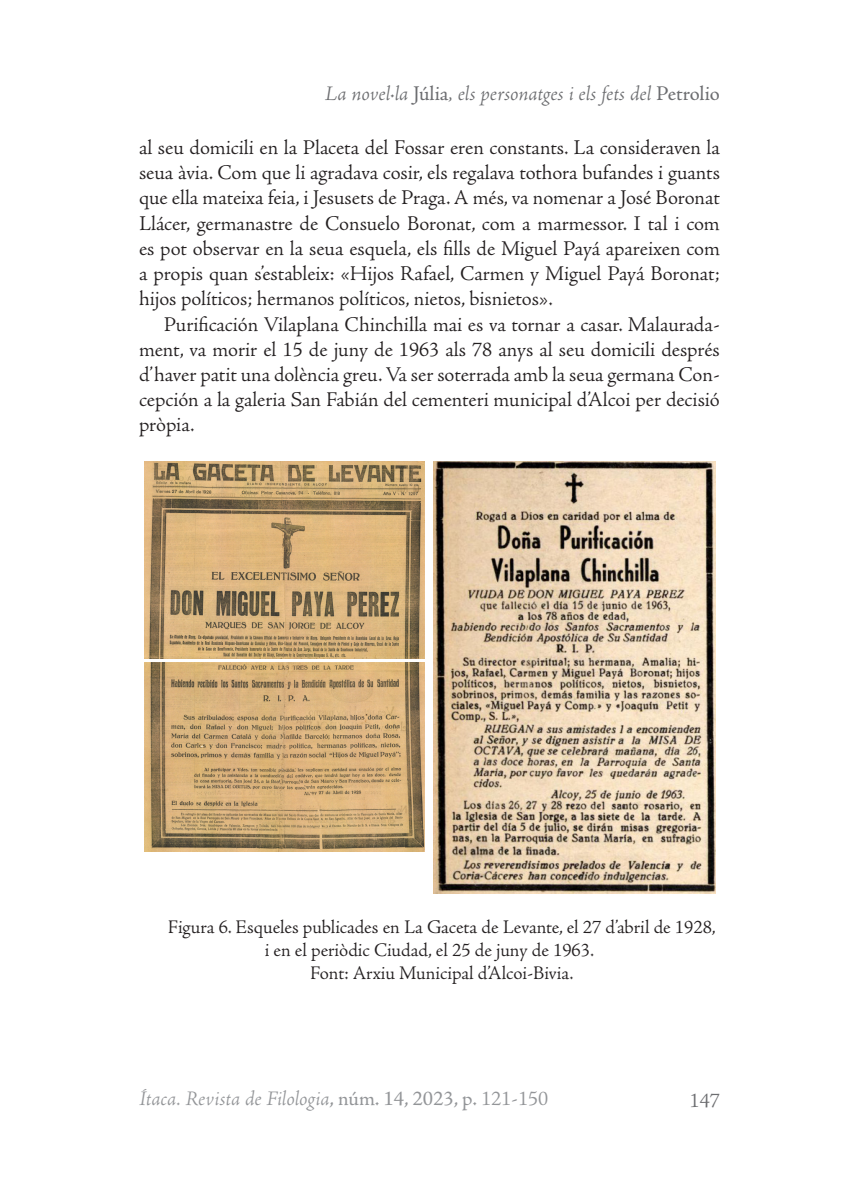
<style>
.page{position:relative;width:844px;height:1191px;background:#fff}
.page>*{position:absolute;margin:0;border:0;box-sizing:border-box;transform-origin:0 0}
.Text{font:300 21px/25.2px "Adobe Jenson Pro";letter-spacing:-.005em;color:#231f20;text-align:justify}
.t1{font:italic 300 21px "Adobe Jenson Pro";letter-spacing:-.005em;color:#6c6d70}
.t2{font:italic 300 21px "Adobe Jenson Pro";letter-spacing:-.005em;color:#939598}
.t3{font:300 21px "Adobe Jenson Pro";color:#6c6d70}
.Text-2{font:300 19.25px/23.1px "Adobe Jenson Pro";color:#231f20}
.s1{font-weight:400;font-style:normal}
.s2{font-style:normal}
</style>
<div class="page">
<img style="left:144px;top:461px;width:280px;height:197px">
<img style="left:144px;top:662px;width:280px;height:189px">
<img style="left:433px;top:461px;width:282px;height:432px">
<p class="t1" style="left:325px;top:82px;width:396px">La novel·la <span class="s1">Júlia</span>, els personatges i els fets del <span class="s1">Petrolio</span></p>
<p class="Text" style="left:139px;top:135px;width:582px">al seu domicili en la Placeta del Fossar eren constants. La consideraven la seua àvia. Com que li agradava cosir, els regalava tothora bufandes i guants que ella mateixa feia, i Jesusets de Praga. A més, va nomenar a José Boronat Llácer, germanastre de Consuelo Boronat, com a marmessor. I tal i com es pot observar en la seua esquela, els fills de Miguel Payá apareixen com a propis quan s’estableix: «Hijos Rafael, Carmen y Miguel Payá Boronat; hijos políticos; hermanos políticos, nietos, bisnietos».</p>
<p class="Text" style="left:139px;top:312px;width:582px;text-indent:25px">Purificación Vilaplana Chinchilla mai es va tornar a casar. Malaurada&shy;ment, va morir el 15 de juny de 1963 als 78 anys al seu domicili després d’haver patit una dolència greu. Va ser soterrada amb la seua germana Con&shy;cepción a la galeria San Fabián del cementeri municipal d’Alcoi per decisió pròpia.</p>
<p class="Text-2" style="left:265px;top:915px;width:452px;text-indent:-97px">Figura 6. Esqueles publicades en La Gaceta de Levante, el 27 d’abril de 1928, i en el periòdic Ciudad, el 25 de juny de 1963.</p>
<p class="Text-2" style="left:310px;top:961px;width:265px">Font: Arxiu Municipal d’Alcoi-Bivia.</p>
<p class="t2" style="left:139px;top:1086px;width:411px">Ítaca. Revista de Filologia<span class="s1">, núm. 14, 2023, p.</span> <span class="s2">121-150</span></p>
<p class="t3" style="left:689px;top:1088px;width:32px">147</p>
</div>
